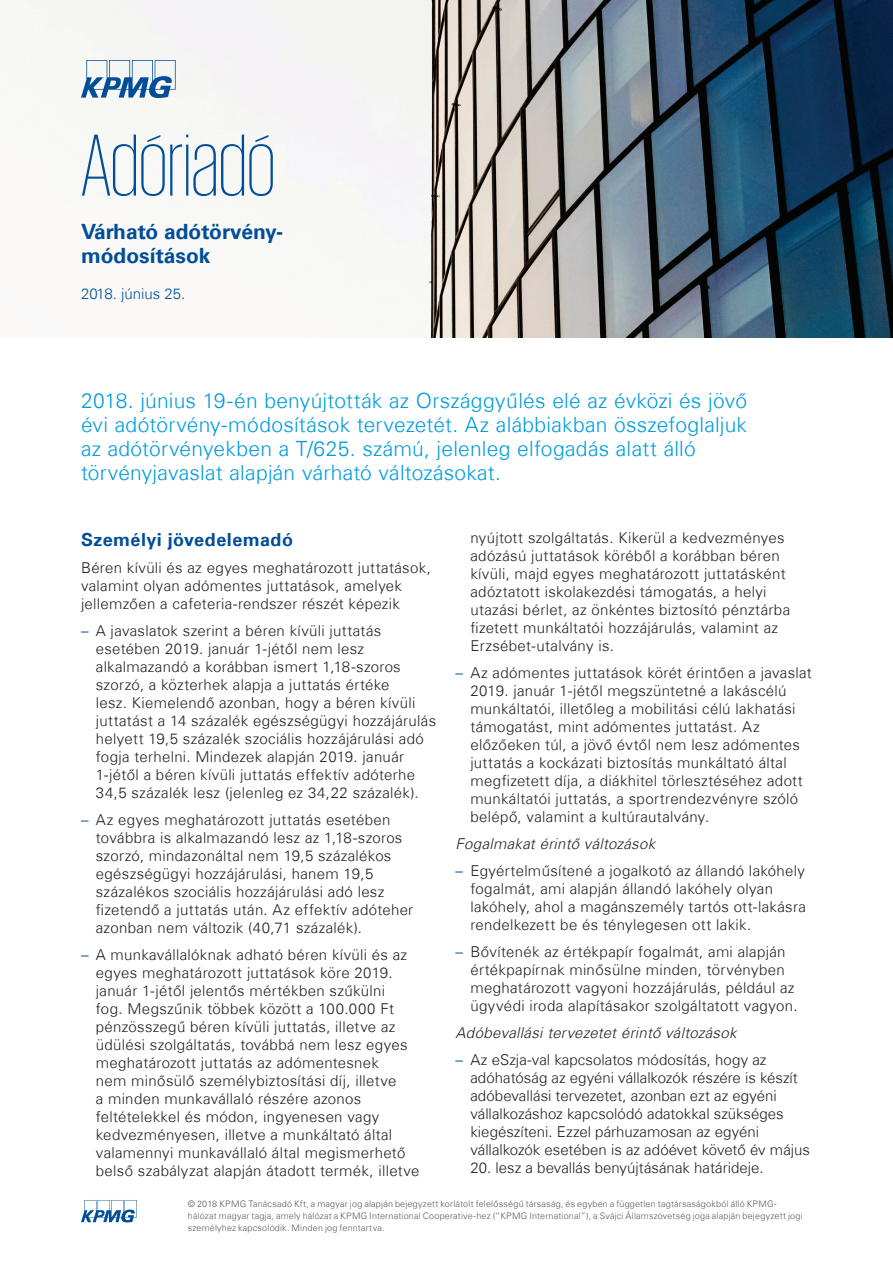
<style>
.page{position:relative;width:893px;height:1263px;background:#fff}
.page>*{position:absolute;margin:0;border:0;box-sizing:border-box;transform-origin:0 0}
.t1{font:200 90px "KPMG";color:#014d97}
.t2{font:300 21px/24px "Universfor KPMG";letter-spacing:.01em;color:#009cdc}
.t3{font:700 21px/24px "Universfor KPMG";color:#014d97}
.t4{font:700 18px "Universfor KPMG";letter-spacing:.025em;color:#014d97}
.t5{font:300 15px/18px "Universfor KPMG";letter-spacing:.02em;color:#231f20}
.t6{font:300 15px/18px "Universfor KPMG";color:#231f20}
.t7{font:italic 300 15px "Universfor KPMG";letter-spacing:.02em;color:#231f20}
.t8{font:300 15px "Universfor KPMG";color:#014d97}
.t9{font:300 9px/12px "Universfor KPMG";letter-spacing:.02em;color:#57585a}
.s1{color:#014d97}
</style>
<div class="page">
<img style="left:0;top:0;width:893px;height:338px">
<svg style="left:81px;top:60px;width:95px;height:38px"></svg>
<svg style="left:81px;top:1200px;width:56px;height:22px"></svg>
<h1 class="t1" style="left:81px;top:122px;width:196px">Adóriadó</h1>
<h2 class="t3" style="left:81px;top:219px;width:204px">Várható adótörvény&shy;módosítások</h2>
<p class="t8" style="left:81px;top:284px;width:106px">2018. június 25.</p>
<p class="t2" style="left:81px;top:389px;width:668px">2018. június 19-én benyújtották az Országgyűlés elé az évközi és jövő évi adótörvény-módosítások tervezetét. Az alábbiakban összefoglaljuk az adótörvényekben a T/625. számú, jelenleg elfogadás alatt álló törvényjavaslat alapján várható változásokat.</p>
<p class="t5" style="left:470px;top:529px;width:321px">nyújtott szolgáltatás. Kikerül a kedvezményes adózású juttatások köréből a korábban béren kívüli, majd egyes meghatározott juttatásként adóztatott iskolakezdési támogatás, a helyi utazási bérlet, az önkéntes biztosító pénztárba fizetett munkáltatói hozzájárulás, valamint az Erzsébet-utalvány is.</p>
<p class="t5" style="left:470px;top:664px;width:343px;text-indent:-15px"><span class="s1">–</span> Az adómentes juttatások körét érintően a javaslat 2019. január 1-jétől megszüntetné a lakáscélú munkáltatói, illetőleg a mobilitási célú lakhatási támogatást, mint adómentes juttatást. Az előzőeken túl, a jövő évtől nem lesz adómentes juttatás a kockázati biztosítás munkáltató által megfizetett díja, a diákhitel törlesztéséhez adott munkáltatói juttatás, a sportrendezvényre szóló belépő, valamint a kultúrautalvány.</p>
<p class="t7" style="left:455px;top:835px;width:201px">Fogalmakat érintő változások</p>
<p class="t5" style="left:470px;top:862px;width:337px;text-indent:-15px"><span class="s1">–</span> Egyértelműsítené a jogalkotó az állandó lakóhely fogalmát, ami alapján állandó lakóhely olyan lakóhely, ahol a magánszemély tartós ott-lakásra rendelkezett be és ténylegesen ott lakik.</p>
<p class="t5" style="left:470px;top:943px;width:329px;text-indent:-15px"><span class="s1">–</span> Bővítenék az értékpapír fogalmát, ami alapján értékpapírnak minősülne minden, törvényben meghatározott vagyoni hozzájárulás, például az ügyvédi iroda alapításakor szolgáltatott vagyon.</p>
<p class="t7" style="left:455px;top:1024px;width:282px">Adóbevallási tervezetet érintő változások</p>
<p class="t6" style="left:470px;top:1051px;width:341px;text-indent:-15px"><span class="s1">–</span> Az eSzja-val kapcsolatos módosítás, hogy az adóhatóság az egyéni vállalkozók részére is készít adóbevallási tervezetet, azonban ezt az egyéni vállalkozáshoz kapcsolódó adatokkal szükséges kiegészíteni. Ezzel párhuzamosan az egyéni vállalkozók esetében is az adóévet követő év május</p>
<p class="t6" style="left:470px;top:1159px;width:295px">20. lesz a bevallás benyújtásának határideje.</p>
<p class="t9" style="left:188px;top:1197px;width:616px">© 2018 KPMG Tanácsadó Kft, a magyar jog alapján bejegyzett korlátolt felelősségű társaság, és egyben a független tagtársaságokból álló KPMG&shy;hálózat magyar tagja, amely hálózat a KPMG International Cooperative-hez (“KPMG International”), a Svájci Államszövetség joga alapján bejegyzett jogi személyhez kapcsolódik. Minden jog fenntartva.</p>
<p class="t4" style="left:81px;top:529px;width:214px">Személyi jövedelemadó</p>
<p class="t5" style="left:81px;top:559px;width:351px">Béren kívüli és az egyes meghatározott juttatások, valamint olyan adómentes juttatások, amelyek jellemzően a cafeteria-rendszer részét képezik</p>
<p class="t5" style="left:96px;top:622px;width:342px;text-indent:-15px"><span class="s1">–</span> A javaslatok szerint a béren kívüli juttatás esetében 2019. január 1-jétől nem lesz alkalmazandó a korábban ismert 1,18-szoros szorzó, a közterhek alapja a juttatás értéke<br>lesz. Kiemelendő azonban, hogy a béren kívüli juttatást a 14 százalék egészségügyi hozzájárulás helyett 19,5 százalék szociális hozzájárulási adó fogja terhelni. Mindezek alapján 2019. január 1-jétől a béren kívüli juttatás effektív adóterhe 34,5 százalék lesz (jelenleg ez 34,22 százalék).</p>
<p class="t5" style="left:96px;top:811px;width:319px;text-indent:-15px"><span class="s1">–</span> Az egyes meghatározott juttatás esetében továbbra is alkalmazandó lesz az 1,18-szoros szorzó, mindazonáltal nem 19,5 százalékos egészségügyi hozzájárulási, hanem 19,5 százalékos szociális hozzájárulási adó lesz fizetendő a juttatás után. Az effektív adóteher azonban nem változik (40,71 százalék).</p>
<p class="t5" style="left:96px;top:946px;width:325px;text-indent:-15px"><span class="s1">–</span> A munkavállalóknak adható béren kívüli és az egyes meghatározott juttatások köre 2019. január 1-jétől jelentős mértékben szűkülni<br>fog. Megszűnik többek között a 100.000 Ft pénzösszegű béren kívüli juttatás, illetve az üdülési szolgáltatás, továbbá nem lesz egyes meghatározott juttatás az adómentesnek<br>nem minősülő személybiztosítási díj, illetve<br>a minden munkavállaló részére azonos feltételekkel és módon, ingyenesen vagy kedvezményesen, illetve a munkáltató által valamennyi munkavállaló által megismerhető belső szabályzat alapján átadott termék, illetve</p>
</div>
